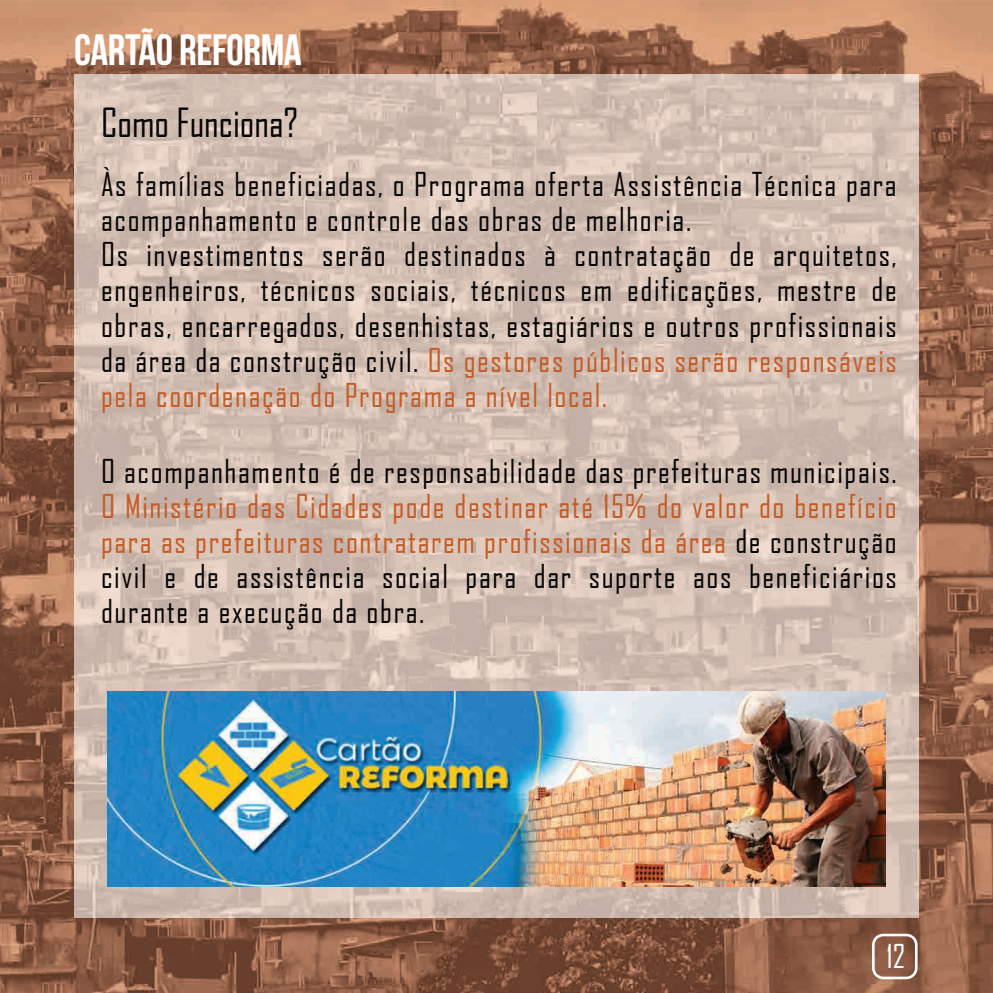
<style>
.page{position:relative;width:993px;height:993px;background:#fff}
.page>*{position:absolute;margin:0;border:0;box-sizing:border-box;transform-origin:0 0}
.t1{font:43.75px "Bebas Neue";letter-spacing:-.01em;color:#fff}
.t2{font:38.5px "Agency FB";color:#050504}
.t3{font:31.5px/35px "Agency FB";letter-spacing:.05em;color:#050504}
.t4{font:31.5px/35px "Agency FB";letter-spacing:.05em;color:#c55c27;text-align:justify}
.t5{font:31.5px "Agency FB";color:#fff}
.s1{color:#c55c27}
.s2{color:#050504}
</style>
<div class="page">
<img style="left:0;top:0;width:992px;height:123px">
<img style="left:0;top:123px;width:123px;height:869px">
<img style="left:869px;top:123px;width:123px;height:869px">
<img style="left:123px;top:917px;width:746px;height:75px">
<img style="left:74px;top:74px;width:844px;height:843px">
<img style="left:107px;top:691px;width:778px;height:194px">
<svg style="left:871px;top:933px;width:46px;height:45px;background:#9d7562"></svg>
<h1 class="t1" style="left:74px;top:26px;width:229px">CARTÃO REFORMA</h1>
<p class="t2" style="left:101px;top:99px;width:199px">Como Funciona?</p>
<p class="t3" style="left:101px;top:166px;width:797px">Às famílias beneficiadas, o Programa oferta Assistência Técnica para acompanhamento e controle das obras de melhoria.<br>Os investimentos serão destinados à contratação de arquitetos, engenheiros, técnicos sociais, técnicos em edificações, mestre de obras, encarregados, desenhistas, estagiários e outros profissionais da área da construção civil. <span class="s1">Os gestores públicos serão responsáveis pela coordenação do Programa a nível local.</span></p>
<p class="t3" style="left:101px;top:453px;width:797px">O acompanhamento é de responsabilidade das prefeituras municipais.</p>
<p class="t4" style="left:101px;top:488px;width:797px">O Ministério das Cidades pode destinar até 15% do valor do benefício para as prefeituras contratarem profissionais da área <span class="s2">de construção civil e de assistência social para dar suporte aos beneficiários durante a execução da obra.</span></p>
<p class="t5" style="left:886px;top:936px;width:20px">12</p>
</div>
